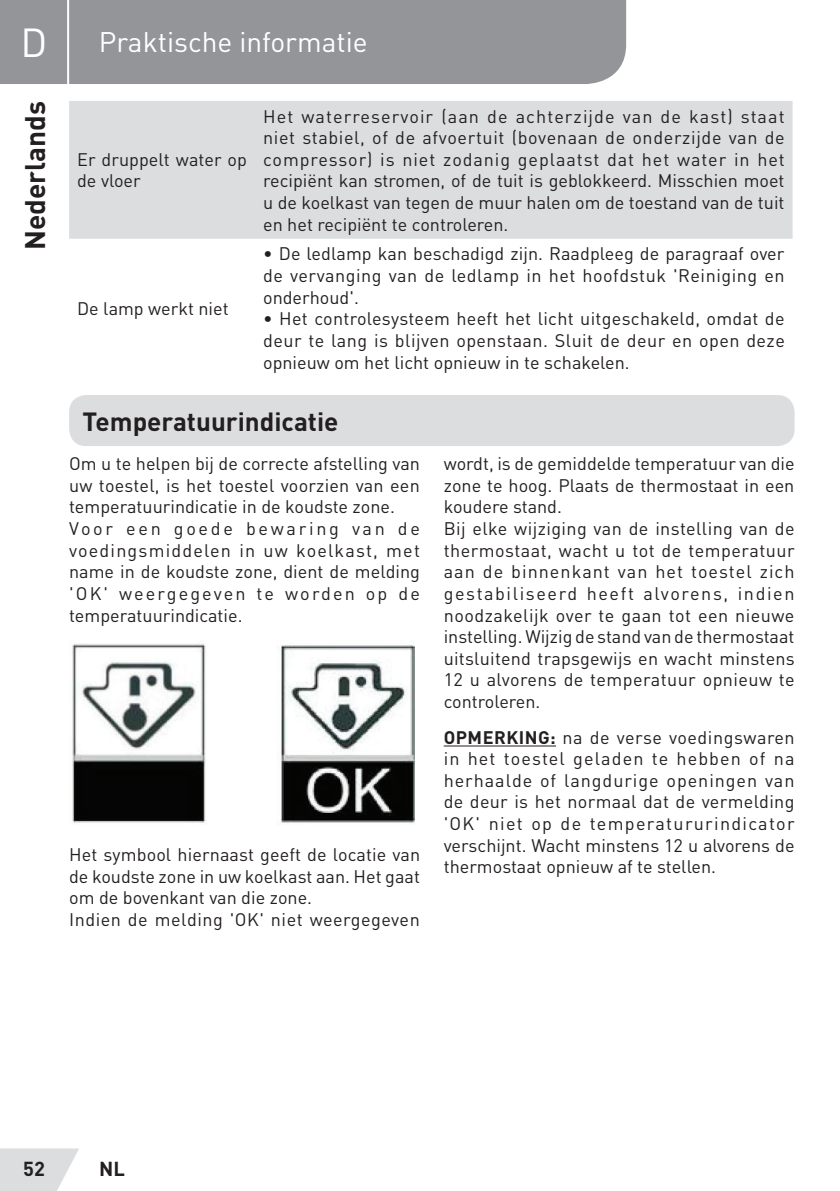
<style>
.page{position:relative;width:840px;height:1191px;background:#fff}
.page>*{position:absolute;margin:0;border:0;box-sizing:border-box;transform-origin:0 0}
.t1{font:40px "DIN Pro";color:#fff}
.t2{font:28px "DIN Pro";color:#fff}
.t3{font:700 28px "DIN Pro";color:#231f20}
.t4{font:700 26px "DIN Pro";color:#231f20}
.t5{font:700 20px "DIN Pro";color:#231f20}
.t6{font:18px/21.6px "DIN Pro";color:#231f20}
.s1{font-weight:700}
</style>
<div class="page">
<svg style="left:0;top:1148px;width:79px;height:43px;background:#e1e2e3"></svg>
<div style="left:0;top:0;width:625px;height:84px;background:#939598"></div>
<hr style="left:67px;top:0;width:2px;height:94px;background:#fff">
<div style="left:69px;top:101px;width:723px;height:138px;background:#dcdddf"></div>
<div style="left:69px;top:395px;width:725px;height:51px;background:#dcdddf;border-radius:17px"></div>
<img style="left:72px;top:643px;width:343px;height:180px">
<hr style="left:443px;top:745px;width:112px;height:1px;background:#231f20">
<h1 class="t1" style="left:21px;top:15px;width:28px">D</h1>
<h2 class="t3" style="left:16px;top:250px;width:150px;rotate:-90deg">Nederlands</h2>
<h2 class="t2" style="left:99px;top:23px;width:270px">Praktische informatie</h2>
<p class="t6" style="left:77px;top:148px;width:171px">Er druppelt water op de vloer</p>
<p class="t6" style="left:263px;top:105px;width:523px;text-align:justify">Het waterreservoir (aan de achterzijde van de kast) staat niet stabiel, of de afvoertuit (bovenaan de onderzijde van de compressor) is niet zodanig geplaatst dat het water in het recipiënt kan stromen, of de tuit is geblokkeerd. Misschien moet u de koelkast van tegen de muur halen om de toestand van de tuit en het recipiënt te controleren.</p>
<p class="t6" style="left:263px;top:242px;width:522px;text-align:justify">• De ledlamp kan beschadigd zijn. Raadpleeg de paragraaf over de vervanging van de ledlamp in het hoofdstuk 'Reiniging en onderhoud'.</p>
<p class="t6" style="left:263px;top:307px;width:523px;text-align:justify">• Het controlesysteem heeft het licht uitgeschakeld, omdat de deur te lang is blijven openstaan. Sluit de deur en open deze opnieuw om het licht opnieuw in te schakelen.</p>
<h3 class="t4" style="left:82px;top:403px;width:257px">Temperatuurindicatie</h3>
<p class="t6" style="left:69px;top:452px;width:352px">Om u te helpen bij de correcte afstelling van uw toestel, is het toestel voorzien van een temperatuurindicatie in de koudste zone.<br>Voor een goede bewaring van de voedingsmiddelen in uw koelkast, met name in de koudste zone, dient de melding 'OK' weergegeven te worden op de temperatuurindicatie.</p>
<p class="t6" style="left:77px;top:296px;width:153px">De lamp werkt niet</p>
<p class="t6" style="left:443px;top:452px;width:352px">wordt, is de gemiddelde temperatuur van die zone te hoog. Plaats de thermostaat in een koudere stand.<br>Bij elke wijziging van de instelling van de thermostaat, wacht u tot de temperatuur aan de binnenkant van het toestel zich gestabiliseerd heeft alvorens, indien noodzakelijk over te gaan tot een nieuwe instelling. Wijzig de stand van de thermostaat uitsluitend trapsgewijs en wacht minstens 12 u alvorens de temperatuur opnieuw te controleren.</p>
<p class="t6" style="left:443px;top:725px;width:352px;text-align:justify"><span class="s1">OPMERKING:</span> na de verse voedingswaren in het toestel geladen te hebben of na herhaalde of langdurige openingen van de deur is het normaal dat de vermelding 'OK' niet op de temperatururindicator verschijnt. Wacht minstens 12 u alvorens de thermostaat opnieuw af te stellen.</p>
<p class="t6" style="left:69px;top:843px;width:352px">Het symbool hiernaast geeft de locatie van de koudste zone in uw koelkast aan. Het gaat om de bovenkant van die zone.<br>Indien de melding 'OK' niet weergegeven</p>
<p class="t5" style="left:23px;top:1155px;width:23px">52</p>
<p class="t5" style="left:99px;top:1155px;width:27px">NL</p>
</div>
